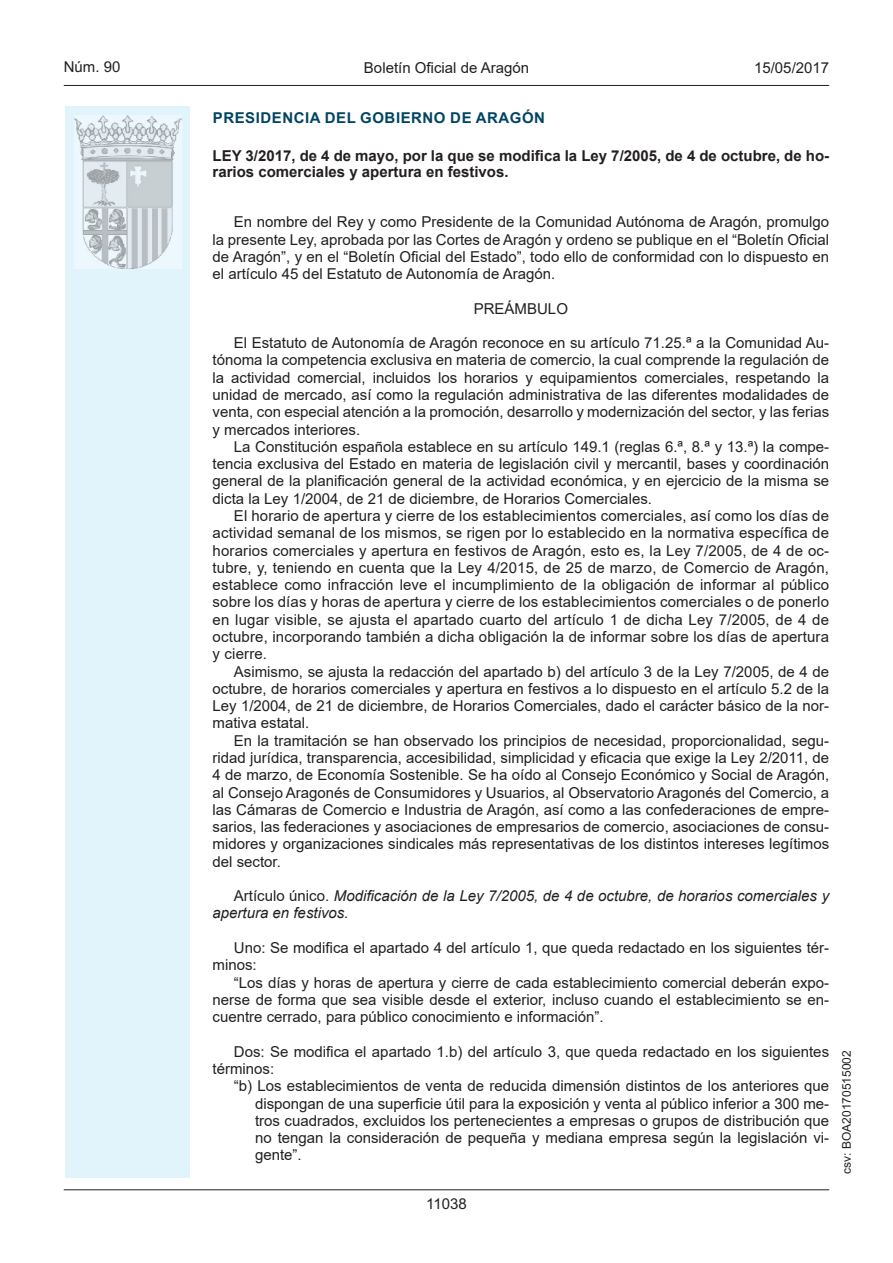
<style>
.page{position:relative;width:893px;height:1263px;background:#fff}
.page>*{position:absolute;margin:0;border:0;box-sizing:border-box;transform-origin:0 0}
.inicio_de_parrafo{font:15px/17.2px "Arial";color:#231f20;text-align:justify}
.Sangrado_01{font:15px/17.2px "Arial";color:#231f20;text-align:justify}
.Titulo_text{font:700 15px/16.5px "Arial";color:#231f20}
.inicio_de_parrafo-2{font:italic 15px/17.2px "Arial";color:#231f20}
.emisor_text{font:15px "Arial Bold MT2";letter-spacing:.035em;color:#004462}
.estilo_head-c{font:15px "Arial";color:#231f20}
.estilo_head-d{font:15px "Arial MT2";color:#231f20}
.center{font:15px "Arial";color:#231f20}
.estilo_head-i{font:15px "Arial MT2";color:#231f20}
.numero_pagina{font:15px "Arial MT2";color:#231f20}
.estilo_head-i-2{font:12px "Arial MT2";color:#231f20}
.s1{font-style:normal}
</style>
<div class="page">
<div style="left:65px;top:106px;width:125px;height:1072px;background:#e1f4fc"></div>
<img style="left:75px;top:115px;width:106px;height:153px">
<hr style="left:64px;top:85px;width:765px;height:1px;background:#231f20">
<hr style="left:64px;top:1189px;width:765px;height:1px;background:#231f20">
<p class="estilo_head-i" style="left:64px;top:57px;width:58px">Núm. 90</p>
<p class="estilo_head-c" style="left:364px;top:57px;width:167px">Boletín Oficial de Aragón</p>
<p class="estilo_head-d" style="left:754px;top:57px;width:77px">15/05/2017</p>
<p class="emisor_text" style="left:213px;top:107px;width:334px">PRESIDENCIA DEL GOBIERNO DE ARAGÓN</p>
<p class="Titulo_text" style="left:213px;top:147px;width:618px">LEY 3/2017, de 4 de mayo, por la que se modifica la Ley 7/2005, de 4 de octubre, de ho&shy;rarios comerciales y apertura en festivos.</p>
<p class="inicio_de_parrafo" style="left:213px;top:213px;width:618px;text-indent:21px">En nombre del Rey y como Presidente de la Comunidad Autónoma de Aragón, promulgo la presente Ley, aprobada por las Cortes de Aragón y ordeno se publique en el “Boletín Oficial de Aragón”, y en el “Boletín Oficial del Estado”, todo ello de conformidad con lo dispuesto en el artículo 45 del Estatuto de Autonomía de Aragón.</p>
<p class="center" style="left:474px;top:298px;width:96px">PREÁMBULO</p>
<p class="inicio_de_parrafo" style="left:213px;top:334px;width:618px;text-indent:21px">El Estatuto de Autonomía de Aragón reconoce en su artículo 71.25.ª a la Comunidad Au&shy;tónoma la competencia exclusiva en materia de comercio, la cual comprende la regulación de la actividad comercial, incluidos los horarios y equipamientos comerciales, respetando la unidad de mercado, así como la regulación administrativa de las diferentes modalidades de venta, con especial atención a la promoción, desarrollo y modernización del sector, y las ferias y mercados interiores.</p>
<p class="inicio_de_parrafo" style="left:213px;top:438px;width:618px;text-indent:21px">La Constitución española establece en su artículo 149.1 (reglas 6.ª, 8.ª y 13.ª) la compe&shy;tencia exclusiva del Estado en materia de legislación civil y mercantil, bases y coordinación general de la planificación general de la actividad económica, y en ejercicio de la misma se dicta la Ley 1/2004, de 21 de diciembre, de Horarios Comerciales.</p>
<p class="inicio_de_parrafo" style="left:213px;top:507px;width:618px;text-indent:21px">El horario de apertura y cierre de los establecimientos comerciales, así como los días de actividad semanal de los mismos, se rigen por lo establecido en la normativa específica de horarios comerciales y apertura en festivos de Aragón, esto es, la Ley 7/2005, de 4 de oc&shy;tubre, y, teniendo en cuenta que la Ley 4/2015, de 25 de marzo, de Comercio de Aragón, establece como infracción leve el incumplimiento de la obligación de informar al público sobre los días y horas de apertura y cierre de los establecimientos comerciales o de ponerlo en lugar visible, se ajusta el apartado cuarto del artículo 1 de dicha Ley 7/2005, de 4 de octubre, incorporando también a dicha obligación la de informar sobre los días de apertura y cierre.</p>
<p class="inicio_de_parrafo" style="left:213px;top:662px;width:618px;text-indent:21px">Asimismo, se ajusta la redacción del apartado b) del artículo 3 de la Ley 7/2005, de 4 de octubre, de horarios comerciales y apertura en festivos a lo dispuesto en el artículo 5.2 de la Ley 1/2004, de 21 de diciembre, de Horarios Comerciales, dado el carácter básico de la nor&shy;mativa estatal.</p>
<p class="inicio_de_parrafo" style="left:213px;top:732px;width:618px;text-indent:21px">En la tramitación se han observado los principios de necesidad, proporcionalidad, segu&shy;ridad jurídica, transparencia, accesibilidad, simplicidad y eficacia que exige la Ley 2/2011, de 4 de marzo, de Economía Sostenible. Se ha oído al Consejo Económico y Social de Aragón, al Consejo Aragonés de Consumidores y Usuarios, al Observatorio Aragonés del Comercio, a las Cámaras de Comercio e Industria de Aragón, así como a las confederaciones de empre&shy;sarios, las federaciones y asociaciones de empresarios de comercio, asociaciones de consu&shy;midores y organizaciones sindicales más representativas de los distintos intereses legítimos del sector.</p>
<p class="inicio_de_parrafo-2" style="left:213px;top:887px;width:618px;text-indent:21px"><span class="s1">Artículo único.</span> Modificación de la Ley 7/2005, de 4 de octubre, de horarios comerciales y apertura en festivos.</p>
<p class="inicio_de_parrafo" style="left:213px;top:939px;width:618px;text-indent:21px">Uno: Se modifica el apartado 4 del artículo 1, que queda redactado en los siguientes tér&shy;minos:</p>
<p class="inicio_de_parrafo" style="left:213px;top:973px;width:618px;text-indent:21px">“Los días y horas de apertura y cierre de cada establecimiento comercial deberán expo&shy;nerse de forma que sea visible desde el exterior, incluso cuando el establecimiento se en&shy;cuentre cerrado, para público conocimiento e información”.</p>
<p class="inicio_de_parrafo" style="left:213px;top:1043px;width:618px;text-indent:21px">Dos: Se modifica el apartado 1.b) del artículo 3, que queda redactado en los siguientes términos:</p>
<p class="Sangrado_01" style="left:255px;top:1077px;width:576px;text-indent:-21px">“b) Los establecimientos de venta de reducida dimensión distintos de los anteriores que dispongan de una superficie útil para la exposición y venta al público inferior a 300 me&shy;tros cuadrados, excluidos los pertenecientes a empresas o grupos de distribución que no tengan la consideración de pequeña y mediana empresa según la legislación vi&shy;gente”.</p>
<p class="numero_pagina" style="left:426px;top:1193px;width:42px">11038</p>
<p class="estilo_head-i-2" style="left:838px;top:1174px;width:125px;rotate:-90deg">csv: BOA20170515002</p>
</div>
